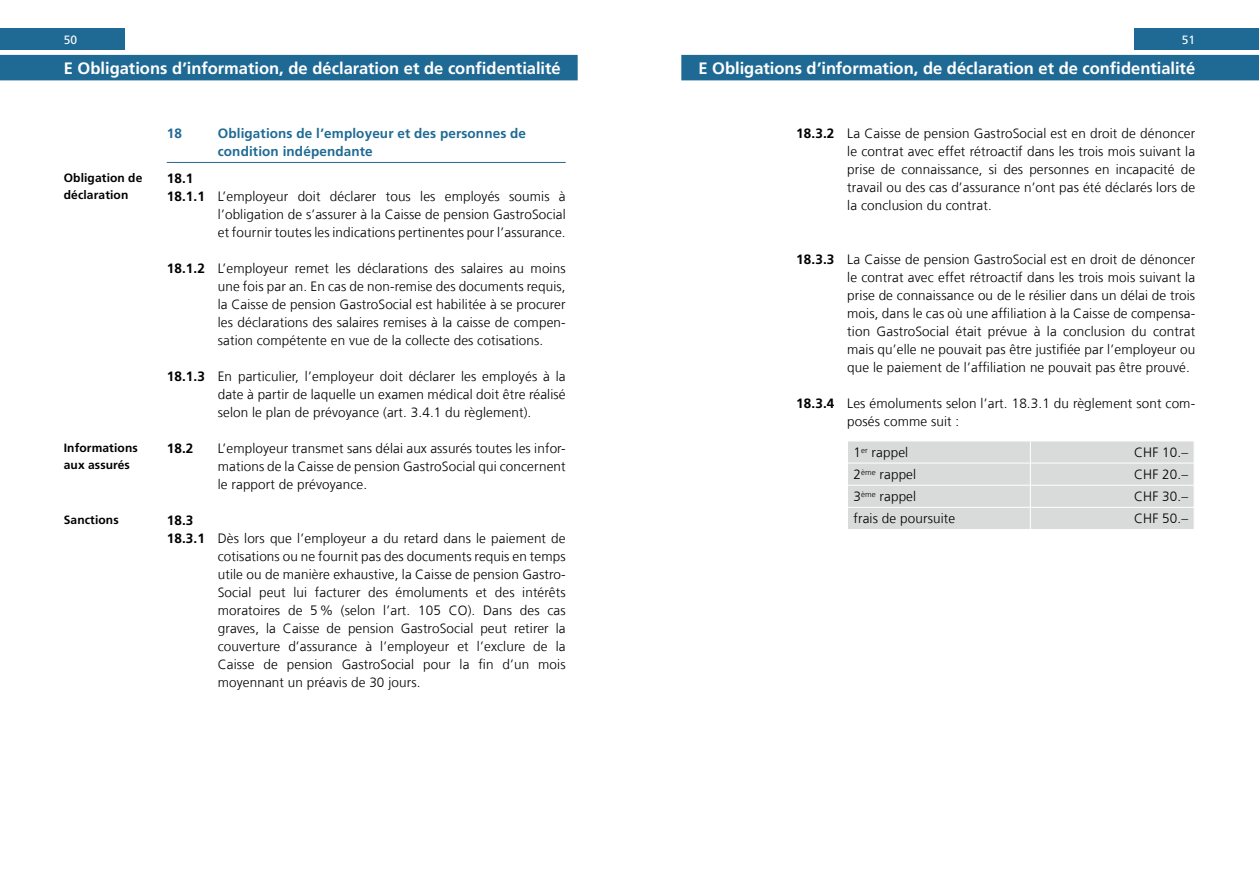
<style>
.page{position:relative;width:1259px;height:893px;background:#fff}
.page>*{position:absolute;margin:0;border:0;box-sizing:border-box;transform-origin:0 0}
.t1{font:700 16.5px "Frutiger LT Com";color:#fff}
.t2{font:300 13.5px/18px "Frutiger LT Com";letter-spacing:.01em;color:#000;text-align:justify}
.t3{font:700 13.5px/18px "Frutiger LT Com";letter-spacing:.01em;color:#1f6a95}
.t4{font:700 13.5px "Frutiger LT Com";color:#000}
.t5{font:700 12px/16.5px "Frutiger LT Com";letter-spacing:.01em;color:#000}
.t6{font:12px "Frutiger LT Com";color:#fff}
.s1{font-weight:700}
</style>
<div class="page">
<div style="left:0;top:29px;width:125px;height:21px;background:#1f6a95"></div>
<div style="left:1134px;top:29px;width:125px;height:21px;background:#1f6a95"></div>
<div style="left:0;top:55px;width:577px;height:25px;background:#1f6a95"></div>
<hr style="left:167px;top:162px;width:399px;height:1px;background:#1f6a95">
<div style="left:681px;top:55px;width:578px;height:25px;background:#1f6a95"></div>
<svg style="left:848px;top:441px;width:346px;height:88px"></svg>
<p class="t6" style="left:64px;top:33px;width:15px">50</p>
<p class="t6" style="left:1181px;top:33px;width:15px">51</p>
<p class="t1" style="left:64px;top:58px;width:498px">E Obligations d’information, de déclaration et de confidentialité</p>
<p class="t1" style="left:698px;top:58px;width:498px">E Obligations d’information, de déclaration et de confidentialité</p>
<p class="t5" style="left:64px;top:170px;width:80px">Obligation de déclaration</p>
<p class="t5" style="left:64px;top:440px;width:75px">Informations aux assurés</p>
<p class="t5" style="left:64px;top:512px;width:56px">Sanctions</p>
<p class="t3" style="left:167px;top:124px;width:17px">18</p>
<p class="t3" style="left:218px;top:124px;width:310px">Obligations de l’employeur et des personnes de condition indépendante</p>
<p class="t4" style="left:167px;top:170px;width:28px">18.1</p>
<p class="t2" style="left:167px;top:187px;width:400px"><span class="s1">18.1.1</span> L’employeur doit déclarer tous les employés soumis à</p>
<p class="t2" style="left:218px;top:205px;width:349px">l’obligation de s’assurer à la Caisse de pension GastroSocial</p>
<p class="t2" style="left:218px;top:223px;width:349px">et fournir toutes les indications pertinentes pour l’assurance.</p>
<p class="t2" style="left:218px;top:259px;width:349px;text-indent:-51px"><span class="s1">18.1.2</span> L’employeur remet les déclarations des salaires au moins une fois par an. En cas de non-remise des documents requis, la Caisse de pension GastroSocial est habilitée à se procurer les déclarations des salaires remises à la caisse de compen&shy;sation compétente en vue de la collecte des cotisations.</p>
<p class="t2" style="left:218px;top:367px;width:349px;text-indent:-51px"><span class="s1">18.1.3</span> En particulier, l’employeur doit déclarer les employés à la date à partir de laquelle un examen médical doit être réalisé selon le plan de prévoyance (art. 3.4.1 du règlement).</p>
<p class="t4" style="left:167px;top:440px;width:28px">18.2</p>
<p class="t2" style="left:218px;top:439px;width:349px">L’employeur transmet sans délai aux assurés toutes les infor&shy;mations de la Caisse de pension GastroSocial qui concernent le rapport de prévoyance.</p>
<p class="t4" style="left:167px;top:512px;width:28px">18.3</p>
<p class="t2" style="left:167px;top:529px;width:400px"><span class="s1">18.3.1</span> Dès lors que l’employeur a du retard dans le paiement de</p>
<p class="t2" style="left:218px;top:547px;width:349px">cotisations ou ne fournit pas des documents requis en temps</p>
<p class="t2" style="left:218px;top:565px;width:349px">utile ou de manière exhaustive, la Caisse de pension Gastro-</p>
<p class="t2" style="left:218px;top:583px;width:349px">Social peut lui facturer des émoluments et des intérêts</p>
<p class="t2" style="left:218px;top:601px;width:349px">moratoires de 5% (selon l’art. 105 CO). Dans des cas</p>
<p class="t2" style="left:218px;top:619px;width:349px">graves, la Caisse de pension GastroSocial peut retirer la</p>
<p class="t2" style="left:218px;top:637px;width:349px">couverture d’assurance à l’employeur et l’exclure de la</p>
<p class="t2" style="left:218px;top:655px;width:349px">Caisse de pension GastroSocial pour la fin d’un mois</p>
<p class="t2" style="left:218px;top:673px;width:204px">moyennant un préavis de 30 jours.</p>
<p class="t2" style="left:847px;top:124px;width:349px;text-indent:-51px"><span class="s1">18.3.2</span> La Caisse de pension GastroSocial est en droit de dénoncer le contrat avec effet rétroactif dans les trois mois suivant la prise de connaissance, si des personnes en incapacité de travail ou des cas d’assurance n’ont pas été déclarés lors de la conclusion du contrat.</p>
<p class="t2" style="left:847px;top:250px;width:349px;text-indent:-51px"><span class="s1">18.3.3</span> La Caisse de pension GastroSocial est en droit de dénoncer le contrat avec effet rétroactif dans les trois mois suivant la prise de connaissance ou de le résilier dans un délai de trois mois, dans le cas où une affiliation à la Caisse de compensa&shy;tion GastroSocial était prévue à la conclusion du contrat mais qu’elle ne pouvait pas être justifiée par l’employeur ou que le paiement de l’affiliation ne pouvait pas être prouvé.</p>
<p class="t2" style="left:847px;top:394px;width:349px;text-indent:-51px"><span class="s1">18.3.4</span> Les émoluments selon l’art. 18.3.1 du règlement sont com&shy;posés comme suit :</p>
<p class="t2" style="left:853px;top:443px;width:56px">1<sup>er</sup> rappel</p>
<p class="t2" style="left:1134px;top:443px;width:56px">CHF 10.–</p>
<p class="t2" style="left:853px;top:465px;width:64px">2<sup>ème</sup> rappel</p>
<p class="t2" style="left:1134px;top:465px;width:56px">CHF 20.–</p>
<p class="t2" style="left:853px;top:487px;width:64px">3<sup>ème</sup> rappel</p>
<p class="t2" style="left:1134px;top:487px;width:56px">CHF 30.–</p>
<p class="t2" style="left:853px;top:510px;width:103px">frais de poursuite</p>
<p class="t2" style="left:1134px;top:510px;width:56px">CHF 50.–</p>
</div>
